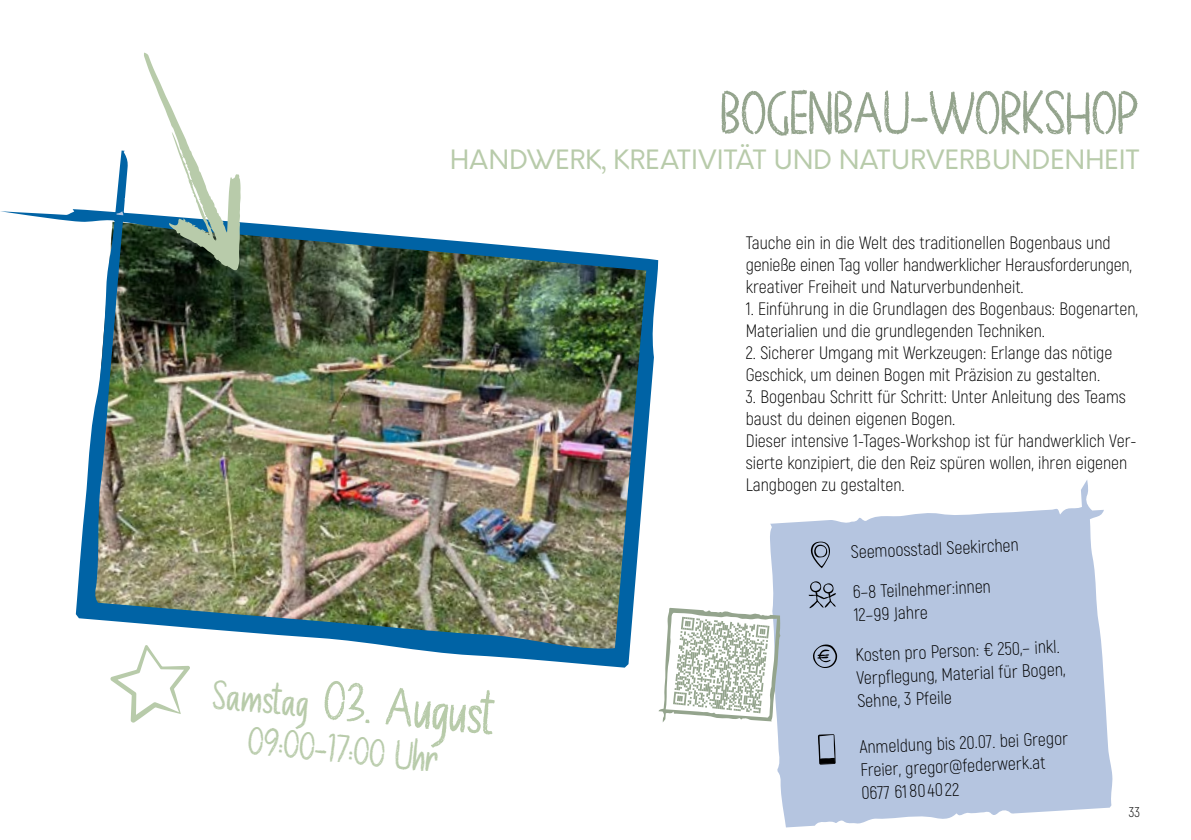
<style>
.page{position:relative;width:1191px;height:840px;background:#fff}
.page>*{position:absolute;margin:0;border:0;box-sizing:border-box;transform-origin:0 0}
.t1{font:60px "Chalk Board";color:#94a48d}
.t2{font:56px "Chalk Board";color:#b8cbaa}
.t3{font:40px "Chalk Board";color:#b8cbaa}
.t4{font:26px "Orkney";letter-spacing:.01em;color:#b8cbaa}
.t5{font:300 18px/22px "Akrobat";color:#000}
.t6{font:300 14px "Akrobat";color:#000}
</style>
<div class="page">
<svg style="left:770px;top:480px;width:342px;height:347px;fill:#b5c5e0"></svg>
<svg style="left:810px;top:541px;width:20px;height:27px"></svg>
<svg style="left:818px;top:733px;width:17px;height:31px"></svg>
<svg style="left:808px;top:581px;width:28px;height:27px"></svg>
<svg style="left:813px;top:644px;width:24px;height:24px"></svg>
<img style="left:0;top:150px;width:658px;height:517px">
<svg style="left:116px;top:211px;width:7px;height:4px"></svg>
<svg style="left:144px;top:53px;width:97px;height:217px"></svg>
<svg style="left:658px;top:607px;width:122px;height:115px"></svg>
<svg style="left:110px;top:644px;width:80px;height:78px"></svg>
<h1 class="t1" style="left:721px;top:77px;width:420px">BOGENBAU-WORKSHOP</h1>
<h3 class="t4" style="left:450px;top:143px;width:691px">HANDWERK, KREATIVITÄT UND NATURVERBUNDENHEIT</h3>
<h3 class="t3" style="left:215px;top:671px;width:98px;rotate:5deg">Samstag</h3>
<h2 class="t2" style="left:328px;top:665px;width:173px;rotate:6deg">03. August</h2>
<h3 class="t3" style="left:251px;top:717px;width:193px;rotate:5deg">09:00-17:00 Uhr</h3>
<p class="t5" style="left:746px;top:231px;width:388px">Tauche ein in die Welt des traditionellen Bogenbaus und genieße einen Tag voller handwerklicher Herausforderungen, kreativer Freiheit und Naturverbundenheit.</p>
<p class="t5" style="left:746px;top:297px;width:394px">1. Einführung in die Grundlagen des Bogenbaus: Bogenarten,<br>Materialien und die grundlegenden Techniken.</p>
<p class="t5" style="left:746px;top:341px;width:368px">2. Sicherer Umgang mit Werkzeugen: Erlange das nötige<br>Geschick, um deinen Bogen mit Präzision zu gestalten.</p>
<p class="t5" style="left:746px;top:385px;width:392px">3. Bogenbau Schritt für Schritt: Unter Anleitung des Teams baust du deinen eigenen Bogen.<br>Dieser intensive 1-Tages-Workshop ist für handwerklich Ver&shy;sierte konzipiert, die den Reiz spüren wollen, ihren eigenen Langbogen zu gestalten.</p>
<p class="t5" style="left:850px;top:541px;width:169px;rotate:-3deg">Seemoosstadl Seekirchen</p>
<p class="t5" style="left:852px;top:581px;width:140px;line-height:22.8px;rotate:-3deg">6–8 Teilnehmer:innen<br>12–99 Jahre</p>
<p class="t5" style="left:854px;top:644px;width:211px;line-height:22.8px;rotate:-3deg">Kosten pro Person: € 250,– inkl.<br>Verpflegung, Material für Bogen,<br>Sehne, 3 Pfeile</p>
<p class="t5" style="left:858px;top:736px;width:210px;line-height:22.8px;rotate:-3deg">Anmeldung bis 20.07. bei Gregor<br>Freier, gregor@federwerk.at<br>0677 61 80 40 22</p>
<p class="t6" style="left:1128px;top:803px;width:13px">33</p>
</div>
